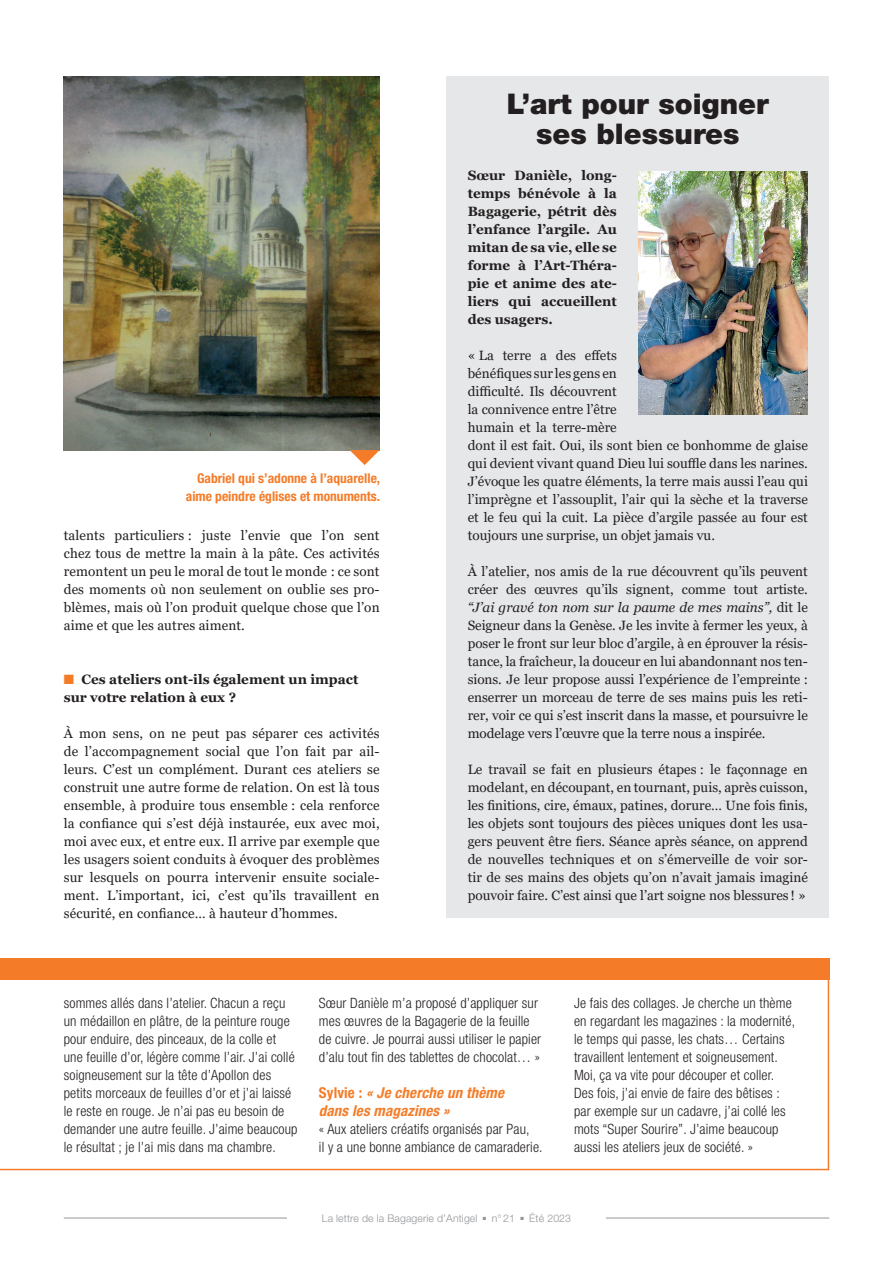
<style>
.page{position:relative;width:893px;height:1263px;background:#fff}
.page>*{position:absolute;margin:0;border:0;box-sizing:border-box;transform-origin:0 0}
.Encadré-titre{font:900 28.5px/30px "Helvetica Neue LT Std";color:#231f20;text-align:center}
.Encadré_filet_-_txt{font:italic 700 condensed 15px/18px "Helvetica Neue LT Std";letter-spacing:.01em;color:#f47c28}
.Encadré_filet_-_txt-2{font:300 condensed 14.25px/18px "Helvetica Neue LT Std";letter-spacing:.01em;color:#231f20}
.txt_courant{font:13.5px/18px "Georgia";color:#231f20;text-align:justify}
.txt_courant-2{font:700 13.5px/18px "Georgia";color:#231f20;text-align:justify}
.légende___grosse_ora{font:700 condensed 13.5px/18px "Helvetica Neue LT Std";color:#f47c28;text-align:right}
.t1{font:300 10.5px "Helvetica Neue LT Std";letter-spacing:.01em;color:#939598}
.s1{color:#f47c28}
.s2{font-style:italic}
.s3{font-style:normal}
</style>
<div class="page">
<hr style="left:64px;top:1218px;width:765px;height:1px;background:#939598">
<div style="left:287px;top:1214px;width:319px;height:8px;background:#fff"></div>
<div style="left:446px;top:77px;width:383px;height:841px;background:#e6e7e9"></div>
<svg style="left:0;top:979px;width:829px;height:191px"></svg>
<div style="left:0;top:958px;width:829px;height:21px;background:#f47c28"></div>
<img style="left:638px;top:172px;width:170px;height:242px">
<img style="left:64px;top:77px;width:316px;height:373px">
<svg style="left:350px;top:450px;width:30px;height:15px"></svg>
<p class="légende___grosse_ora" style="left:186px;top:469px;width:196px">Gabriel qui s’adonne à l’aquarelle, aime peindre églises et monuments.</p>
<p class="txt_courant" style="left:64px;top:527px;width:317px">talents particuliers : juste l’envie que l’on sent chez tous de mettre la main à la pâte. Ces activités remontent un peu le moral de tout le monde : ce sont des moments où non seulement on oublie ses pro&shy;blèmes, mais où l’on produit quelque chose que l’on aime et que les autres aiment.</p>
<p class="txt_courant-2" style="left:64px;top:670px;width:296px"><span class="s1">■</span> Ces ateliers ont-ils également un impact sur votre relation à eux ?</p>
<p class="txt_courant" style="left:64px;top:725px;width:317px">À mon sens, on ne peut pas séparer ces activités de l’accompagnement social que l’on fait par ail&shy;leurs. C’est un complément. Durant ces ateliers se construit une autre forme de relation. On est là tous ensemble, à produire tous ensemble : cela renforce la confiance qui s’est déjà instaurée, eux avec moi, moi avec eux, et entre eux. Il arrive par exemple que les usagers soient conduits à évoquer des problèmes sur lesquels on pourra intervenir ensuite sociale&shy;ment. L’important, ici, c’est qu’ils travaillent en sécurité, en confiance… à hauteur d’hommes.</p>
<p class="Encadré-titre" style="left:507px;top:89px;width:263px">L’art pour soigner ses blessures</p>
<p class="txt_courant-2" style="left:468px;top:166px;width:151px">Sœur Danièle, long&shy;temps bénévole à la Bagagerie, pétrit dès l’enfance l’argile. Au mitan de sa vie, elle se forme à l’Art-Théra&shy;pie et anime des ate&shy;liers qui accueillent des usagers.</p>
<p class="txt_courant" style="left:468px;top:347px;width:342px;text-align:left">« La terre a des effets<br>bénéfiques sur les gens en<br>difficulté. Ils découvrent<br>la connivence entre l’être<br>humain et la terre-mère<br>dont il est fait. Oui, ils sont bien ce bonhomme de glaise qui devient vivant quand Dieu lui souffle dans les narines.<br>J’évoque les quatre éléments, la terre mais aussi l’eau qui l’imprègne et l’assouplit, l’air qui la sèche et la traverse et le feu qui la cuit. La pièce d’argile passée au four est toujours une surprise, un objet jamais vu.</p>
<p class="txt_courant" style="left:468px;top:563px;width:342px">À l’atelier, nos amis de la rue découvrent qu’ils peuvent créer des œuvres qu’ils signent, comme tout artiste. <span class="s2">“J’ai gravé ton nom sur la paume de mes mains”,</span> dit le Seigneur dans la Genèse. Je les invite à fermer les yeux, à poser le front sur leur bloc d’argile, à en éprouver la résis&shy;tance, la fraîcheur, la douceur en lui abandonnant nos ten&shy;sions. Je leur propose aussi l’expérience de l’empreinte : enserrer un morceau de terre de ses mains puis les reti&shy;rer, voir ce qui s’est inscrit dans la masse, et poursuivre le modelage vers l’œuvre que la terre nous a inspirée.</p>
<p class="txt_courant" style="left:468px;top:761px;width:342px">Le travail se fait en plusieurs étapes : le façonnage en modelant, en découpant, en tournant, puis, après cuisson, les finitions, cire, émaux, patines, dorure… Une fois finis, les objets sont toujours des pièces uniques dont les usa&shy;gers peuvent être fiers. Séance après séance, on apprend de nouvelles techniques et on s’émerveille de voir sor&shy;tir de ses mains des objets qu’on n’avait jamais imaginé pouvoir faire. C’est ainsi que l’art soigne nos blessures ! »</p>
<p class="Encadré_filet_-_txt-2" style="left:64px;top:994px;width:235px">sommes allés dans l’atelier. Chacun a reçu un médaillon en plâtre, de la peinture rouge pour enduire, des pinceaux, de la colle et une feuille d’or, légère comme l’air. J’ai collé soigneusement sur la tête d’Apollon des petits morceaux de feuilles d’or et j’ai laissé le reste en rouge. Je n’ai pas eu besoin de demander une autre feuille. J’aime beaucoup le résultat ; je l’ai mis dans ma chambre.</p>
<p class="Encadré_filet_-_txt-2" style="left:319px;top:994px;width:224px">Sœur Danièle m’a proposé d’appliquer sur mes œuvres de la Bagagerie de la feuille de cuivre. Je pourrai aussi utiliser le papier d’alu tout fin des tablettes de chocolat… »</p>
<p class="Encadré_filet_-_txt" style="left:319px;top:1084px;width:187px"><span class="s3">Sylvie :</span> « Je cherche un thème dans les magazines »</p>
<p class="Encadré_filet_-_txt-2" style="left:319px;top:1120px;width:225px">« Aux ateliers créatifs organisés par Pau,<br>il y a une bonne ambiance de camaraderie.</p>
<p class="Encadré_filet_-_txt-2" style="left:574px;top:994px;width:223px">Je fais des collages. Je cherche un thème en regardant les magazines : la modernité, le temps qui passe, les chats… Certains travaillent lentement et soigneusement.<br>Moi, ça va vite pour découper et coller.<br>Des fois, j’ai envie de faire des bêtises : par exemple sur un cadavre, j’ai collé les mots “Super Sourire”. J’aime beaucoup aussi les ateliers jeux de société. »</p>
<p class="t1" style="left:322px;top:1211px;width:157px">La lettre de la Bagagerie d’Antigel</p>
<p class="t1" style="left:483px;top:1211px;width:34px">■ n°21</p>
<p class="t1" style="left:520px;top:1211px;width:52px">■ Été 2023</p>
</div>
